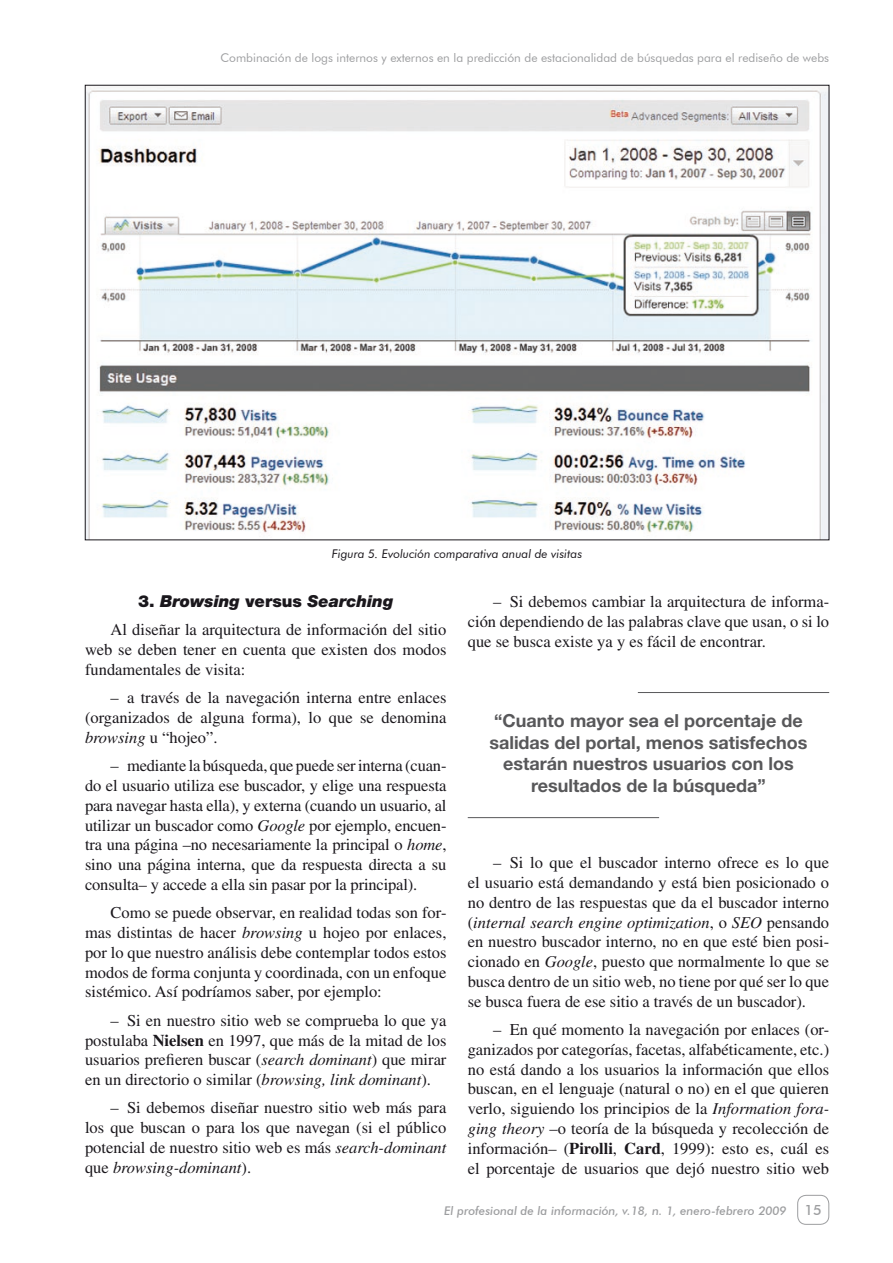
<style>
.page{position:relative;width:893px;height:1263px;background:#fff}
.page>*{position:absolute;margin:0;border:0;box-sizing:border-box;transform-origin:0 0}
.t1{font:700 18px/21.6px "Helvetica Neue";color:#58585a;text-align:center}
.t2{font:16.5px/19.8px "Times";color:#1a171c;text-align:justify}
.t3{font:italic 900 16.5px "Helvetica Neue";color:#1a171c}
.t4{font:500 14.25px "Futura BT";color:#9d9ea0}
.t5{font:12px "Futura BT";color:#9d9ea0}
.t6{font:italic 500 12px "Futura BT";color:#9d9ea0}
.t7{font:italic 12px "Futura BT";color:#1a171c}
.s1{font-style:normal}
.s2{font-style:italic}
.s3{font-weight:700}
</style>
<div class="page">
<div style="left:797px;top:1195px;width:32px;height:30px;border:1px solid #9d9ea0;border-radius:9px"></div>
<hr style="left:638px;top:692px;width:191px;height:1px;background:#58585a">
<hr style="left:468px;top:817px;width:191px;height:1px;background:#58585a">
<img style="left:87px;top:87px;width:740px;height:451px">
<p class="t5" style="left:221px;top:51px;width:610px">Combinación de logs internos y externos en la predicción de estacionalidad de búsquedas para el rediseño de webs</p>
<p class="t7" style="left:332px;top:546px;width:252px">Figura 5. Evolución comparativa anual de visitas</p>
<p class="t3" style="left:138px;top:591px;width:257px"><span class="s1">3.</span> Browsing <span class="s1">versus</span> Searching</p>
<p class="t2" style="left:85px;top:620px;width:363px;text-indent:26px">Al diseñar la arquitectura de información del sitio web se deben tener en cuenta que existen dos modos fundamentales de visita:</p>
<p class="t2" style="left:85px;top:688px;width:363px;text-indent:26px">– a través de la navegación interna entre enlaces (organizados de alguna forma), lo que se denomina <span class="s2">browsing</span> u “hojeo”.</p>
<p class="t2" style="left:85px;top:755px;width:363px;text-indent:26px">– mediante la búsqueda, que puede ser interna (cuan&shy;do el usuario utiliza ese buscador, y elige una respuesta para navegar hasta ella), y externa (cuando un usuario, al utilizar un buscador como <span class="s2">Google</span> por ejemplo, encuen&shy;tra una página –no necesariamente la principal o <span class="s2">home</span>, sino una página interna, que da respuesta directa a su consulta– y accede a ella sin pasar por la principal).</p>
<p class="t2" style="left:85px;top:903px;width:363px;text-indent:26px">Como se puede observar, en realidad todas son for&shy;mas distintas de hacer <span class="s2">browsing</span> u hojeo por enlaces, por lo que nuestro análisis debe contemplar todos estos modos de forma conjunta y coordinada, con un enfoque sistémico. Así podríamos saber, por ejemplo:</p>
<p class="t2" style="left:85px;top:1010px;width:363px;text-indent:26px">– Si en nuestro sitio web se comprueba lo que ya postulaba <span class="s3">Nielsen</span> en 1997, que más de la mitad de los usuarios prefieren buscar (<span class="s2">search dominant</span>) que mirar en un directorio o similar (<span class="s2">browsing, link dominant</span>).</p>
<p class="t2" style="left:85px;top:1098px;width:363px;text-indent:26px">– Si debemos diseñar nuestro sitio web más para los que buscan o para los que navegan (si el público potencial de nuestro sitio web es más <span class="s2">search-dominant </span>que <span class="s2">browsing-dominant</span>).</p>
<p class="t2" style="left:468px;top:591px;width:363px;text-indent:26px">– Si debemos cambiar la arquitectura de informa&shy;ción dependiendo de las palabras clave que usan, o si lo que se busca existe ya y es fácil de encontrar.</p>
<p class="t1" style="left:489px;top:709px;width:320px">“Cuanto mayor sea el porcentaje de salidas del portal, menos satisfechos estarán nuestros usuarios con los resultados de la búsqueda”</p>
<p class="t2" style="left:468px;top:853px;width:363px;text-indent:26px">– Si lo que el buscador interno ofrece es lo que el usuario está demandando y está bien posicionado o no dentro de las respuestas que da el buscador interno (<span class="s2">internal search engine optimization</span>, o <span class="s2">SEO</span> pensando en nuestro buscador interno, no en que esté bien posi&shy;cionado en <span class="s2">Google</span>, puesto que normalmente lo que se busca dentro de un sitio web, no tiene por qué ser lo que se busca fuera de ese sitio a través de un buscador).</p>
<p class="t2" style="left:468px;top:1019px;width:363px;text-indent:26px">– En qué momento la navegación por enlaces (or&shy;ganizados por categorías, facetas, alfabéticamente, etc.) no está dando a los usuarios la información que ellos buscan, en el lenguaje (natural o no) en el que quieren verlo, siguiendo los principios de la <span class="s2">Information fora&shy;ging theory</span> –o teoría de la búsqueda y recolección de información– (<span class="s3">Pirolli</span>, <span class="s3">Card</span>, 1999): esto es, cuál es el porcentaje de usuarios que dejó nuestro sitio web</p>
<p class="t6" style="left:444px;top:1203px;width:344px">El profesional de la información, v.18, n. 1, enero-febrero 2009</p>
<p class="t4" style="left:805px;top:1201px;width:19px">15</p>
</div>
